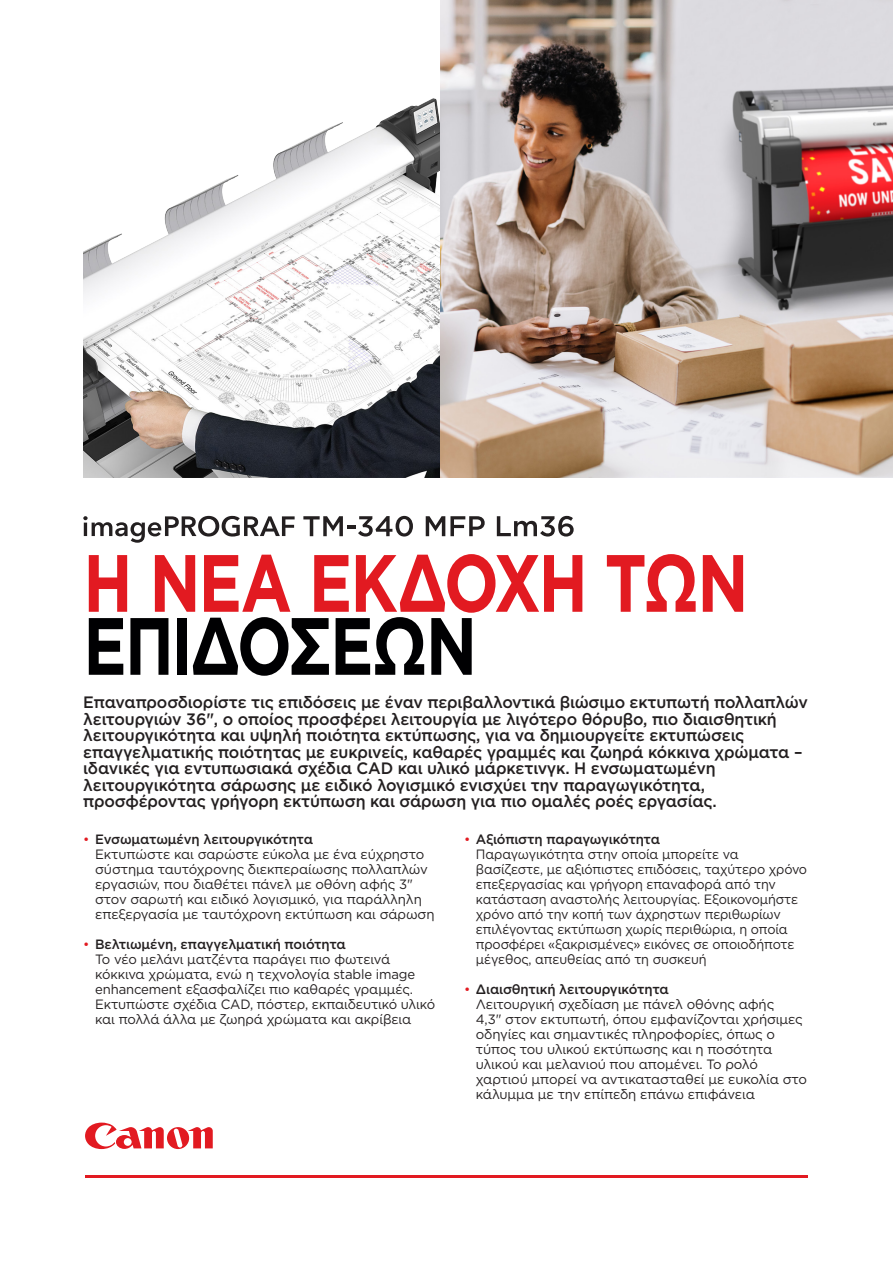
<style>
.page{position:relative;width:893px;height:1263px;background:#fff}
.page>*{position:absolute;margin:0;border:0;box-sizing:border-box;transform-origin:0 0}
.Headline{font:700 81px/63px "Gotham";letter-spacing:-.035em;color:#e21a21;scale:.8 1}
.t1{font:500 16.5px/16.5px "Gotham";letter-spacing:-.015em;color:#231f20}
.t2{font:13.5px/15px "Gotham";letter-spacing:-.015em;color:#231f20}
.t3{font:13.5px/15px "Gotham";letter-spacing:-.015em;color:#231f20;scale:.94 1}
.s1{color:#000002}
.s2{color:#e21a21}
.s3{font-weight:500}
</style>
<div class="page">
<svg style="left:85px;top:1122px;width:128px;height:28px"></svg>
<hr style="left:85px;top:1175px;width:723px;height:3px;background:#e21a21">
<svg style="left:83px;top:516px;width:212px;height:27px"></svg>
<svg style="left:303px;top:516px;width:110px;height:20px"></svg>
<svg style="left:426px;top:516px;width:59px;height:20px"></svg>
<svg style="left:497px;top:516px;width:77px;height:20px"></svg>
<img style="left:83px;top:98px;width:357px;height:380px">
<img style="left:440px;top:0;width:453px;height:478px">
<p class="Headline" style="left:83px;top:551px;width:833px">Η ΝΕΑ ΕΚΔΟΧΗ ΤΩΝ<br><span class="s1">ΕΠΙΔΟΣΕΩΝ</span></p>
<p class="t1" style="left:83px;top:694px;width:726px">Επαναπροσδιορίστε τις επιδόσεις με έναν περιβαλλοντικά βιώσιμο εκτυπωτή πολλαπλών λειτουργιών 36", ο οποίος προσφέρει λειτουργία με λιγότερο θόρυβο, πιο διαισθητική λειτουργικότητα και υψηλή ποιότητα εκτύπωσης, για να δημιουργείτε εκτυπώσεις επαγγελματικής ποιότητας με ευκρινείς, καθαρές γραμμές και ζωηρά κόκκινα χρώματα – ιδανικές για εντυπωσιακά σχέδια CAD και υλικό μάρκετινγκ. Η ενσωματωμένη λειτουργικότητα σάρωσης με ειδικό λογισμικό ενισχύει την παραγωγικότητα, προσφέροντας γρήγορη εκτύπωση και σάρωση για πιο ομαλές ροές εργασίας.</p>
<p class="t2" style="left:95px;top:832px;width:341px;text-indent:-12px"><span class="s2">•</span> <span class="s3">Ενσωματωμένη λειτουργικότητα<br></span>Εκτυπώστε και σαρώστε εύκολα με ένα εύχρηστο σύστημα ταυτόχρονης διεκπεραίωσης πολλαπλών εργασιών, που διαθέτει πάνελ με οθόνη αφής 3" στον σαρωτή και ειδικό λογισμικό, για παράλληλη επεξεργασία με ταυτόχρονη εκτύπωση και σάρωση</p>
<p class="t2" style="left:95px;top:937px;width:341px;text-indent:-12px"><span class="s2">•</span> <span class="s3">Βελτιωμένη, επαγγελματική ποιότητα<br></span>Το νέο μελάνι ματζέντα παράγει πιο φωτεινά κόκκινα χρώματα, ενώ η τεχνολογία stable image enhancement εξασφαλίζει πιο καθαρές γραμμές.<br>Εκτυπώστε σχέδια CAD, πόστερ, εκπαιδευτικό υλικό και πολλά άλλα με ζωηρά χρώματα και ακρίβεια</p>
<p class="t3" style="left:476px;top:832px;width:354px;text-indent:-12px"><span class="s2">•</span> <span class="s3">Αξιόπιστη παραγωγικότητα<br></span>Παραγωγικότητα στην οποία μπορείτε να βασίζεστε, με αξιόπιστες επιδόσεις, ταχύτερο χρόνο επεξεργασίας και γρήγορη επαναφορά από την κατάσταση αναστολής λειτουργίας. Εξοικονομήστε χρόνο από την κοπή των άχρηστων περιθωρίων επιλέγοντας εκτύπωση χωρίς περιθώρια, η οποία προσφέρει «ξακρισμένες» εικόνες σε οποιοδήποτε μέγεθος, απευθείας από τη συσκευή</p>
<p class="t2" style="left:476px;top:982px;width:333px;text-indent:-12px"><span class="s2">•</span> <span class="s3">Διαισθητική λειτουργικότητα<br></span>Λειτουργική σχεδίαση με πάνελ οθόνης αφής<br>4,3" στον εκτυπωτή, όπου εμφανίζονται χρήσιμες οδηγίες και σημαντικές πληροφορίες, όπως ο τύπος του υλικού εκτύπωσης και η ποσότητα υλικού και μελανιού που απομένει. Το ρολό χαρτιού μπορεί να αντικατασταθεί με ευκολία στο κάλυμμα με την επίπεδη επάνω επιφάνεια</p>
</div>
